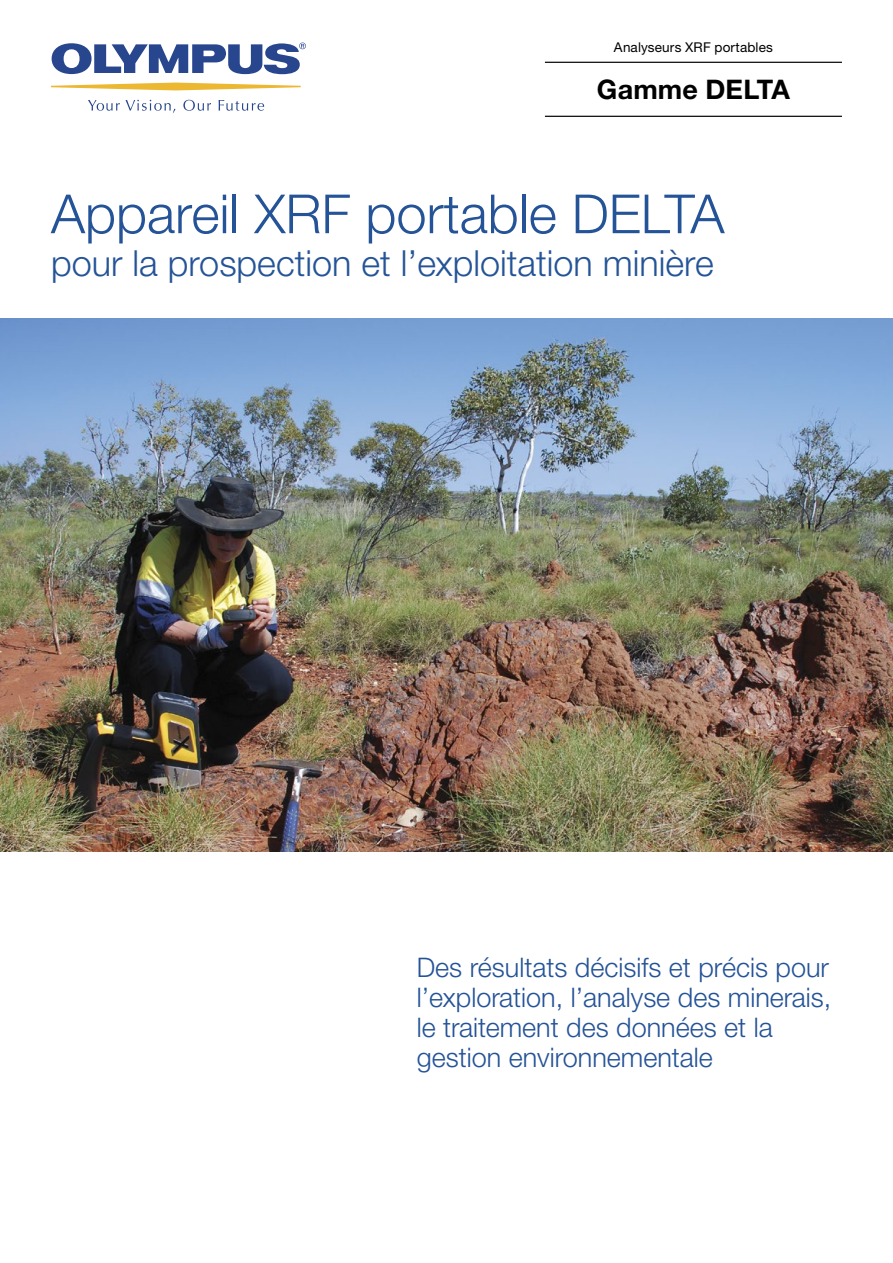
<style>
.page{position:relative;width:893px;height:1263px;background:#fff}
.page>*{position:absolute;margin:0;border:0;box-sizing:border-box;transform-origin:0 0}
.Cover_Title_1{font:300 54px "Helvetica Neue LTW1 G";color:#245397}
.Title_1{font:300 36px "Helvetica Neue LTW1 G";color:#245397}
.Title_1-2{font:300 27px/30px "Helvetica Neue LTW1 G";color:#245397}
.Title_0{font:700 27px "Helvetica Neue LTW1 G";letter-spacing:.005em;color:#000}
.Title_00{font:13.5px "Helvetica Neue LTW1 G";letter-spacing:.01em;color:#000}
</style>
<div class="page">
<svg style="left:51px;top:83px;width:250px;height:7px"></svg>
<svg style="left:88px;top:100px;width:87px;height:13px"></svg>
<svg style="left:183px;top:100px;width:28px;height:11px"></svg>
<svg style="left:219px;top:100px;width:45px;height:11px"></svg>
<svg style="left:52px;top:43px;width:254px;height:31px"></svg>
<img style="left:0;top:319px;width:893px;height:532px">
<hr style="left:545px;top:62px;width:297px;height:1px;background:#000">
<hr style="left:545px;top:116px;width:297px;height:1px;background:#000">
<p class="Title_00" style="left:614px;top:39px;width:160px">Analyseurs XRF portables</p>
<p class="Title_0" style="left:597px;top:73px;width:194px">Gamme DELTA</p>
<p class="Cover_Title_1" style="left:51px;top:181px;width:675px">Appareil XRF portable DELTA</p>
<p class="Title_1" style="left:51px;top:242px;width:664px">pour la prospection et l’exploitation minière</p>
<p class="Title_1-2" style="left:417px;top:952px;width:416px">Des résultats décisifs et précis pour l’exploration, l’analyse des minerais, le traitement des données et la gestion environnementale</p>
</div>
